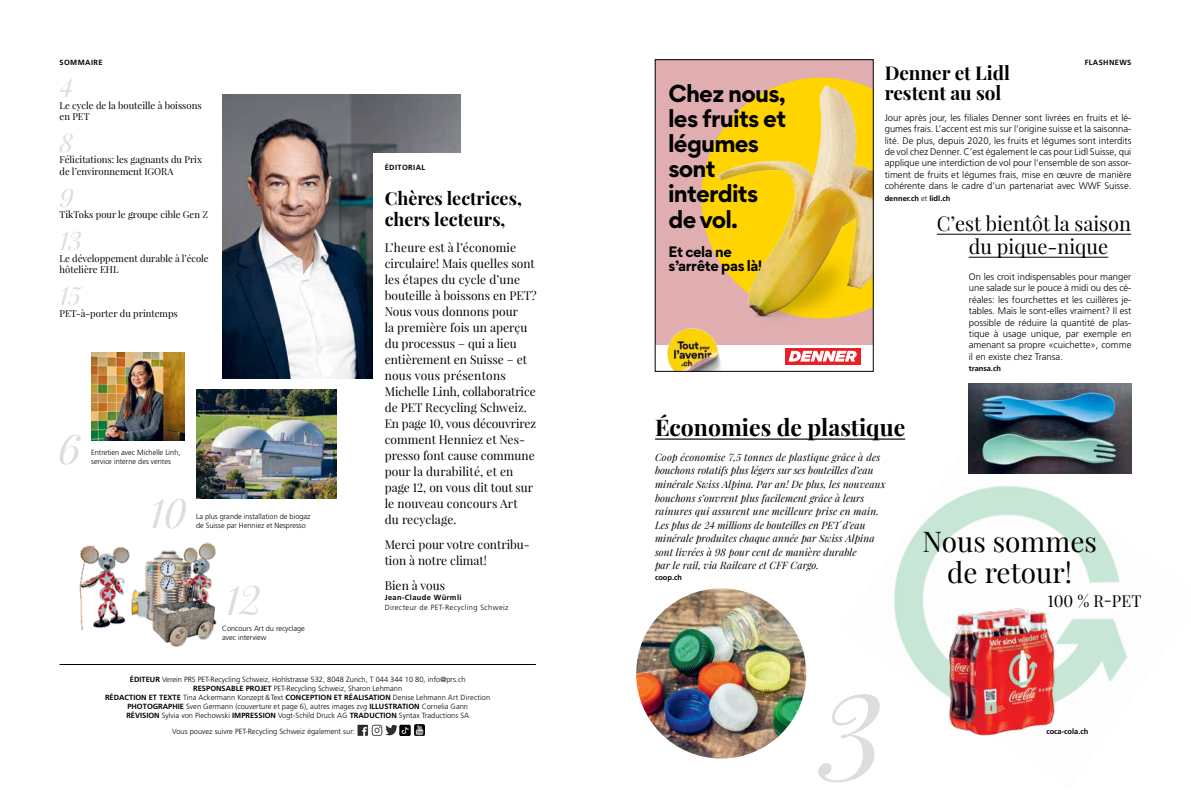
<style>
.page{position:relative;width:1191px;height:794px;background:#fff}
.page>*{position:absolute;margin:0;border:0;box-sizing:border-box;transform-origin:0 0}
.t1{font:italic 120px "Playfair Display";color:#dcddde}
.t2{font:italic 40px "Playfair Display";color:#dcddde}
.t3{font:28px/31px "Playfair Display";color:#000;text-align:center}
.t4{font:italic 25px "Playfair Display";color:#dcddde}
.t5{font:700 23px "Playfair Display";color:#000}
.t6{font:700 22px/25.1px "Gordita";letter-spacing:-.035em;color:#000}
.t7{font:20px/23px "Playfair Display";color:#000;text-align:center}
.t8{font:700 19px/20px "Playfair Display";color:#000}
.t9{font:700 18px/21px "Playfair Display";color:#000}
.t10{font:16.1px "Playfair Display";letter-spacing:.005em;color:#000}
.t11{font:700 13.5px/13.5px "Gordita";letter-spacing:-.035em;color:#000}
.t12{font:12px/16px "Playfair Display";color:#000}
.t13{font:italic 10px/13.5px "Playfair Display";letter-spacing:.01em;color:#000}
.t14{font:300 9.5px/11.4px "Frutiger";color:#000;text-align:justify}
.t15{font:9.5px/11.4px "Playfair Display";color:#000}
.t16{font:300 7.5px/9px "Frutiger";color:#000}
.t17{font:700 7.5px "Frutiger";letter-spacing:.05em;color:#000}
.t18{font:300 7.5px "Frutiger";letter-spacing:.05em;color:#000}
.s1{font-weight:300}
.s2{font-weight:700}
</style>
<div class="page">
<img style="left:79px;top:542px;width:138px;height:105px">
<img style="left:222px;top:95px;width:239px;height:283px">
<img style="left:894px;top:435px;width:238px;height:301px">
<img style="left:91px;top:352px;width:94px;height:89px">
<img style="left:969px;top:383px;width:162px;height:90px">
<img style="left:636px;top:588px;width:170px;height:170px;border-radius:85px">
<img style="left:945px;top:606px;width:116px;height:129px">
<div style="left:655px;top:60px;width:218px;height:285px;background:#e0aeb1"></div>
<svg style="left:701px;top:78px;width:139px;height:156px"></svg>
<svg style="left:785px;top:348px;width:75px;height:16px"></svg>
<svg style="left:788px;top:351px;width:68px;height:10px"></svg>
<img style="left:707px;top:79px;width:164px;height:240px">
<img style="left:667px;top:328px;width:54px;height:41px">
<img style="left:196px;top:389px;width:141px;height:109px">
<div style="left:373px;top:153px;width:91px;height:244px;background:#fff"></div>
<hr style="left:60px;top:664px;width:476px;height:1px;background:#000">
<img style="left:358px;top:724px;width:39px;height:12px">
<svg style="left:399px;top:724px;width:25px;height:11px"></svg>
<hr style="left:936px;top:234px;width:195px;height:1px;background:#000">
<hr style="left:968px;top:257px;width:140px;height:1px;background:#000">
<hr style="left:655px;top:438px;width:250px;height:2px;background:#000">
<p class="t17" style="left:60px;top:58px;width:45px">SOMMAIRE</p>
<p class="t17" style="left:1084px;top:58px;width:32px">FLASHNEW</p>
<p class="t17" style="left:1127px;top:58px;width:6px">S</p>
<h3 class="t4" style="left:60px;top:71px;width:15px">4</h3>
<p class="t15" style="left:60px;top:99px;width:144px">Le cycle de la bouteille à boissons en PET</p>
<h3 class="t4" style="left:60px;top:126px;width:15px">8</h3>
<p class="t15" style="left:60px;top:154px;width:144px">Félicitations: les gagnants du Prix de l’environnement IGORA</p>
<h3 class="t4" style="left:60px;top:181px;width:16px">9</h3>
<p class="t15" style="left:60px;top:209px;width:150px">TikToks pour le groupe cible Gen Z</p>
<h3 class="t4" style="left:60px;top:224px;width:24px">13</h3>
<p class="t15" style="left:60px;top:252px;width:151px">Le développement durable à l’école hôtelière EHL</p>
<h3 class="t4" style="left:60px;top:279px;width:23px">15</h3>
<p class="t15" style="left:60px;top:307px;width:120px">PET-à-porter du printemps</p>
<h3 class="t8" style="left:884px;top:63px;width:127px">Denner et Lidl restent au sol</h3>
<p class="t14" style="left:884px;top:112px;width:248px">Jour après jour, les filiales Denner sont livrées en fruits et lé&shy;gumes frais. L’accent est mis sur l’origine suisse et la saisonna&shy;lité. De plus, depuis 2020, les fruits et légumes sont interdits de vol chez Denner. C’est également le cas pour Lidl Suisse, qui applique une interdiction de vol pour l’ensemble de son assor&shy;timent de fruits et légumes frais, mise en œuvre de manière cohérente dans le cadre d’un partenariat avec WWF Suisse.</p>
<p class="t17" style="left:884px;top:194px;width:67px">DENNER.CH <span class="s1">et</span> LIDL.CH</p>
<h3 class="t6" style="left:668px;top:80px;width:120px">Chez nous, les fruits et légumes sont interdits de vol.</h3>
<h3 class="t11" style="left:668px;top:245px;width:95px">Et cela ne s’arrête pas là!</h3>
<p class="t17" style="left:385px;top:163px;width:40px">ÉDITORIAL</p>
<h3 class="t9" style="left:385px;top:188px;width:139px">Chères lectrices, chers lecteurs,</h3>
<p class="t12" style="left:385px;top:240px;width:153px">L’heure est à l’économie circulaire! Mais quelles sont les étapes du cycle d’une bouteille à boissons en PET?<br>Nous vous donnons pour<br>la première fois un aperçu du processus – qui a lieu entièrement en Suisse – et nous vous présentons<br>Michelle Linh, collaboratrice de PET Recycling Schweiz.<br>En page 10, vous découvrirez comment Henniez et Nes&shy;presso font cause commune pour la durabilité, et en page 12, on vous dit tout sur le nouveau concours Art<br>du recyclage.</p>
<p class="t12" style="left:385px;top:537px;width:146px">Merci pour votre contribu&shy;tion à notre climat!</p>
<p class="t12" style="left:385px;top:578px;width:62px">Bien à vous</p>
<p class="t17" style="left:385px;top:593px;width:78px">JEAN-CLAUDE WÜRMLI</p>
<p class="t18" style="left:385px;top:603px;width:125px">Directeur de PET-Recycling Schweiz</p>
<h3 class="t7" style="left:936px;top:212px;width:196px">C’est bientôt la saison du pique-nique</h3>
<p class="t14" style="left:969px;top:271px;width:164px">On les croit indispensables pour manger une salade sur le pouce à midi ou des cé&shy;réales: les fourchettes et les cuillères je&shy;tables. Mais le sont-elles vraiment? Il est possible de réduire la quantité de plas&shy;tique à usage unique, par exemple en amenant sa propre «cuichette», comme il en existe chez Transa.</p>
<p class="t17" style="left:969px;top:364px;width:34px">TRANSA.CH</p>
<h3 class="t5" style="left:655px;top:412px;width:252px">Économies de plastique</h3>
<h2 class="t2" style="left:58px;top:422px;width:24px">6</h2>
<p class="t16" style="left:91px;top:448px;width:91px">Entretien avec Michelle Linh, service interne des ventes</p>
<h2 class="t2" style="left:150px;top:486px;width:38px">10</h2>
<p class="t13" style="left:655px;top:450px;width:232px">Coop économise 7,5 tonnes de plastique grâce à des bouchons rotatifs plus légers sur ses bouteilles d’eau minérale Swiss Alpina. Par an! De plus, les nouveaux bouchons s’ouvrent plus facilement grâce à leurs rainures qui assurent une meilleure prise en main.<br>Les plus de 24 millions de bouteilles en PET d’eau minérale produites chaque année par Swiss Alpina sont livrées à 98 pour cent de manière durable<br>par le rail, via Railcare et CFF Cargo.</p>
<p class="t17" style="left:655px;top:573px;width:29px">COOP.CH</p>
<p class="t16" style="left:196px;top:512px;width:116px">La plus grande installation de biogaz de Suisse par Henniez et Nespresso</p>
<h3 class="t3" style="left:922px;top:525px;width:176px">Nous sommes de retour!</h3>
<h2 class="t2" style="left:225px;top:573px;width:38px">12</h2>
<p class="t16" style="left:222px;top:624px;width:84px">Concours Art du recyclage avec interview</p>
<h3 class="t10" style="left:1048px;top:591px;width:95px">100 % R-PET</h3>
<p class="t16" style="left:105px;top:675px;width:387px;text-align:center"><span class="s2">ÉDITEUR</span> Verein PRS PET-Recycling Schweiz, Hohlstrasse 532, 8048 Zurich, T 044 344 10 80, info@prs.ch <span class="s2">RESPONSABLE PROJET</span> PET-Recycling Schweiz, Sharon Lehmann<br><span class="s2">RÉDACTION ET TEXTE</span> Tina Ackermann Konzept&amp;Text <span class="s2">CONCEPTION ET RÉALISATION</span> Denise Lehmann Art Direction <span class="s2">PHOTOGRAPHIE</span> Sven Germann (couverture et page 6), autres images zvg <span class="s2">ILLUSTRATION</span> Cornelia Gann<br><span class="s2">RÉVISION</span> Sylvia von Piechowski <span class="s2">IMPRESSION</span> Vogt-Schild Druck AG <span class="s2">TRADUCTION</span> Syntax Traductions SA</p>
<p class="t16" style="left:172px;top:727px;width:184px">Vous pouvez suivre PET-Recycling Schweiz également sur:</p>
<h1 class="t1" style="left:817px;top:655px;width:67px">3</h1>
<p class="t17" style="left:1046px;top:726px;width:44px">COCA-COLA.CH</p>
</div>
